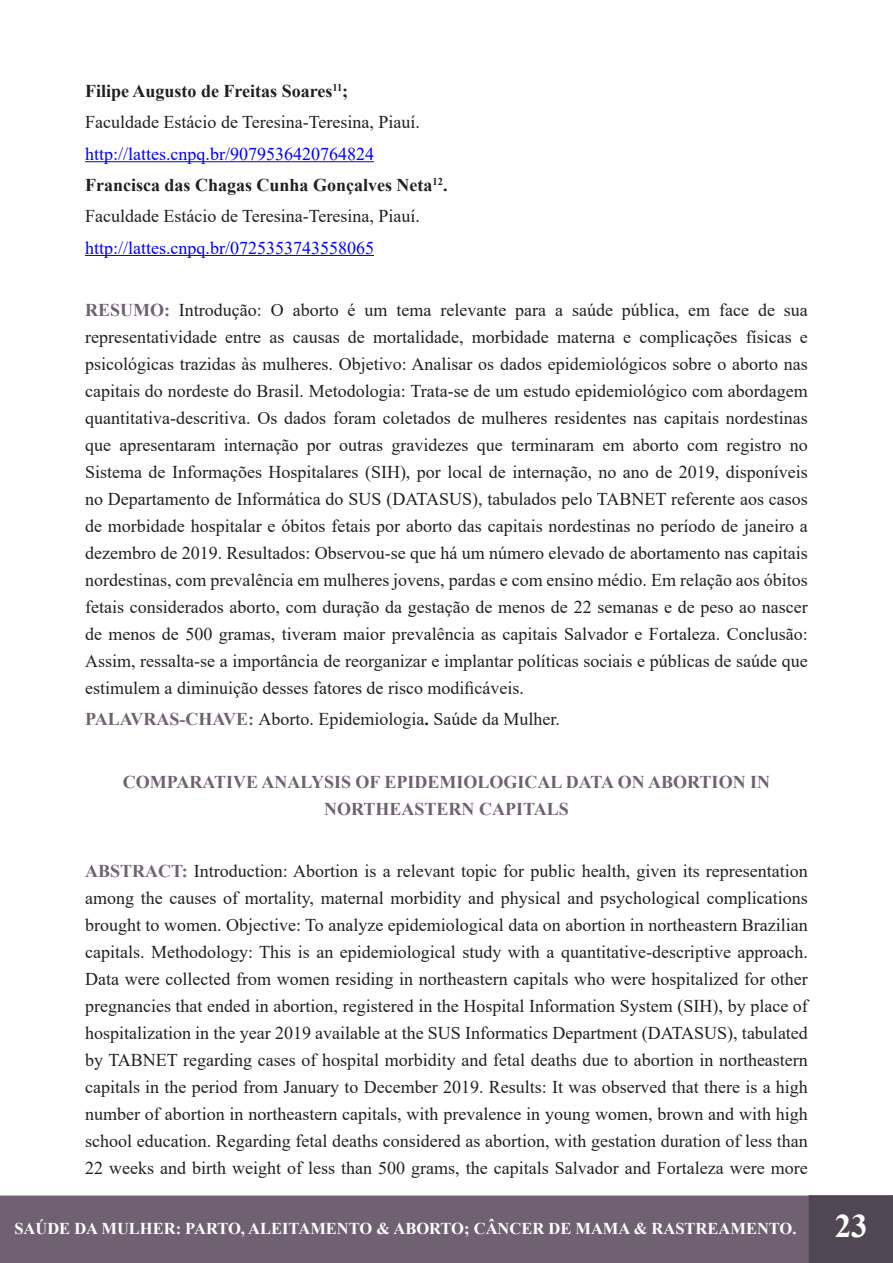
<style>
.page{position:relative;width:893px;height:1263px;background:#fff}
.page>*{position:absolute;margin:0;border:0;box-sizing:border-box;transform-origin:0 0}
.Corpo_A{font:18px/27px "Times New Roman";color:#231f20;text-align:justify}
.Default{font:18px "Times New Roman";color:#00f}
.t1{font:700 18px/27px "Times New Roman";color:#706172;text-align:center}
.Default-2{font:700 18px "Times New Roman";color:#231f20}
.t2{font:700 16.5px "Times New Roman";color:#fff}
.s1{font-weight:700;color:#706172}
.s2{font-weight:700}
.s3{font-size:33px}
</style>
<div class="page">
<div style="left:1px;top:1196px;width:809px;height:67px;background:#706172"></div>
<div style="left:0;top:1195px;width:811px;height:68px;border:2px solid #706172"></div>
<div style="left:809px;top:1196px;width:84px;height:66px;background:#514754"></div>
<div style="left:809px;top:1195px;width:84px;height:68px;border:2px solid #514754"></div>
<hr style="left:85px;top:161px;width:289px;height:1px;background:#00f">
<hr style="left:85px;top:255px;width:289px;height:1px;background:#00f">
<p class="Default-2" style="left:85px;top:78px;width:265px">Filipe Augusto de Freitas Soares<sup>11</sup>;</p>
<p class="Corpo_A" style="left:85px;top:108px;width:337px">Faculdade Estácio de Teresina-Teresina, Piauí.</p>
<p class="Default" style="left:85px;top:141px;width:291px">http://lattes.cnpq.br/9079536420764824</p>
<p class="Default-2" style="left:85px;top:172px;width:364px">Francisca das Chagas Cunha Gonçalves Neta<sup>12</sup>.</p>
<p class="Corpo_A" style="left:85px;top:202px;width:337px">Faculdade Estácio de Teresina-Teresina, Piauí.</p>
<p class="Default" style="left:85px;top:235px;width:291px">http://lattes.cnpq.br/0725353743558065</p>
<p class="Corpo_A" style="left:85px;top:296px;width:724px"><span class="s1">RESUMO:</span> Introdução: O aborto é um tema relevante para a saúde pública, em face de sua representatividade entre as causas de mortalidade, morbidade materna e complicações físicas e psicológicas trazidas às mulheres. Objetivo: Analisar os dados epidemiológicos sobre o aborto nas capitais do nordeste do Brasil. Metodologia: Trata-se de um estudo epidemiológico com abordagem quantitativa-descritiva. Os dados foram coletados de mulheres residentes nas capitais nordestinas que apresentaram internação por outras gravidezes que terminaram em aborto com registro no Sistema de Informações Hospitalares (SIH), por local de internação, no ano de 2019, disponíveis no Departamento de Informática do SUS (DATASUS), tabulados pelo TABNET referente aos casos de morbidade hospitalar e óbitos fetais por aborto das capitais nordestinas no período de janeiro a dezembro de 2019. Resultados: Observou-se que há um número elevado de abortamento nas capitais nordestinas, com prevalência em mulheres jovens, pardas e com ensino médio. Em relação aos óbitos fetais considerados aborto, com duração da gestação de menos de 22 semanas e de peso ao nascer de menos de 500 gramas, tiveram maior prevalência as capitais Salvador e Fortaleza. Conclusão:<br>Assim, ressalta-se a importância de reorganizar e implantar políticas sociais e públicas de saúde que estimulem a diminuição desses fatores de risco modificáveis.</p>
<p class="Corpo_A" style="left:85px;top:705px;width:476px"><span class="s1">PALAVRAS-CHAVE:</span> Aborto. Epidemiologia<span class="s2">.</span> Saúde da Mulher.</p>
<p class="t1" style="left:123px;top:768px;width:649px">COMPARATIVE ANALYSIS OF EPIDEMIOLOGICAL DATA ON ABORTION IN<br>NORTHEASTERN CAPITALS</p>
<p class="Corpo_A" style="left:85px;top:857px;width:724px"><span class="s1">ABSTRACT:</span> Introduction: Abortion is a relevant topic for public health, given its representation among the causes of mortality, maternal morbidity and physical and psychological complications brought to women. Objective: To analyze epidemiological data on abortion in northeastern Brazilian capitals. Methodology: This is an epidemiological study with a quantitative-descriptive approach.<br>Data were collected from women residing in northeastern capitals who were hospitalized for other pregnancies that ended in abortion, registered in the Hospital Information System (SIH), by place of hospitalization in the year 2019 available at the SUS Informatics Department (DATASUS), tabulated by TABNET regarding cases of hospital morbidity and fetal deaths due to abortion in northeastern capitals in the period from January to December 2019. Results: It was observed that there is a high number of abortion in northeastern capitals, with prevalence in young women, brown and with high school education. Regarding fetal deaths considered as abortion, with gestation duration of less than 22 weeks and birth weight of less than 500 grams, the capitals Salvador and Fortaleza were more</p>
<p class="t2" style="left:14px;top:1217px;width:855px">SAÚDE DA MULHER: PARTO, ALEITAMENTO &amp; ABORTO; CÂNCER DE MAMA &amp; RASTREAMENTO. <span class="s3">23</span></p>
</div>
